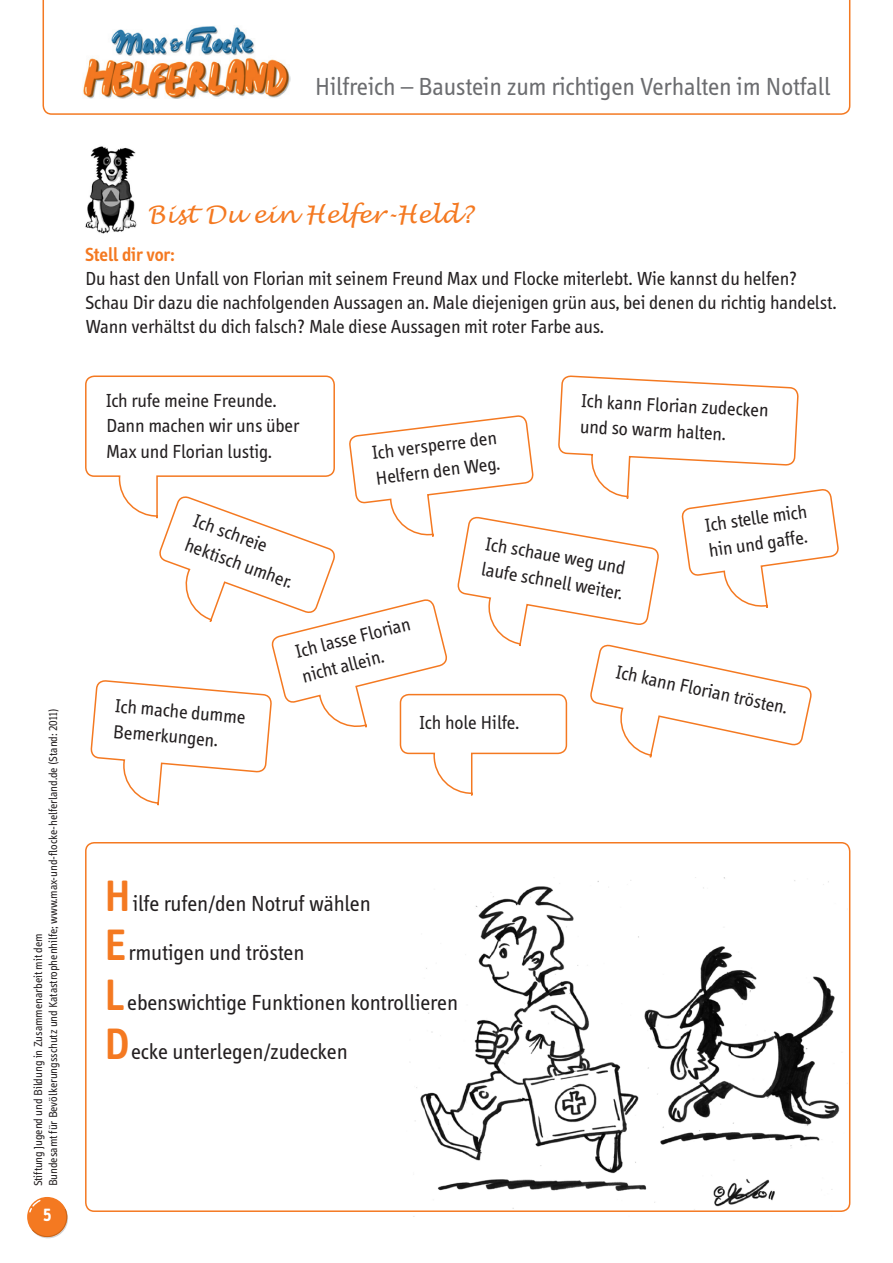
<style>
.page{position:relative;width:893px;height:1263px;background:#fff}
.page>*{position:absolute;margin:0;border:0;box-sizing:border-box;transform-origin:0 0}
.t1{font:25.5px "Info";color:#6c6d70}
.Überschrift_Arbeitsa{font:italic 24px "Lucida Handwriting";color:#f47921}
.Memorykarten_Text{font:22.5px "Info";color:#231f20}
.Memorykarten_Text-2{font:19.5px/25.5px "Info";color:#231f20}
.Arbeitsaufträge{font:19.5px/24px "Info";color:#231f20}
.t2{font:700 18px "Info";color:#fff}
.t3{font:12px/15px "Info";color:#231f20}
.s1{font-weight:600;color:#f47921}
.s2{font-weight:600;font-size:45px;color:#f47921}
</style>
<div class="page">
<svg style="left:43px;top:0;width:807px;height:115px"></svg>
<img style="left:82px;top:26px;width:209px;height:74px">
<div style="left:28px;top:1198px;width:40px;height:40px;background:#d1d2d4;border-radius:50%"></div>
<svg style="left:27px;top:1197px;width:40px;height:40px"></svg>
<svg style="left:28px;top:1199px;width:40px;height:38px"></svg>
<img style="left:85px;top:146px;width:52px;height:88px">
<svg style="left:85px;top:375px;width:754px;height:431px"></svg>
<img style="left:415px;top:877px;width:432px;height:335px">
<div style="left:85px;top:842px;width:765px;height:370px;border:2px solid #f47921;border-radius:9px"></div>
<h1 class="t1" style="left:315px;top:73px;width:517px">Hilfreich – Baustein zum richtigen Verhalten im Notfall</h1>
<p class="t3" style="left:31px;top:1186px;width:480px;rotate:-90deg">Stiftung Jugend und Bildung in Zusammenarbeit mit dem<br>Bundesamt für Bevölkerungsschutz und Katastrophenhilfe; www.max-und-flocke-helferland.de (Stand: 2011)</p>
<p class="t2" style="left:43px;top:1205px;width:10px">5</p>
<p class="Überschrift_Arbeitsa" style="left:147px;top:200px;width:327px">Bist Du ein Helfer-Held?</p>
<p class="Arbeitsaufträge" style="left:85px;top:243px;width:753px"><span class="s1">Stell dir vor:<br></span>Du hast den Unfall von Florian mit seinem Freund Max und Flocke miterlebt. Wie kannst du helfen?<br>Schau Dir dazu die nachfolgenden Aussagen an. Male diejenigen grün aus, bei denen du richtig handelst.<br>Wann verhältst du dich falsch? Male diese Aussagen mit roter Farbe aus.</p>
<p class="Memorykarten_Text-2" style="left:106px;top:388px;width:195px">Ich rufe meine Freunde.<br>Dann machen wir uns über<br>Max und Florian lustig.</p>
<p class="Memorykarten_Text-2" style="left:582px;top:388px;width:189px;rotate:3deg">Ich kann Florian zudecken und so warm halten.</p>
<p class="Memorykarten_Text-2" style="left:371px;top:440px;width:127px;rotate:-7deg">Ich versperre den<br>Helfern den Weg.</p>
<p class="Memorykarten_Text-2" style="left:199px;top:508px;width:115px;rotate:20deg">Ich schreie hektisch umher.</p>
<p class="Memorykarten_Text-2" style="left:117px;top:693px;width:132px;rotate:5deg">Ich mache dumme<br>Bemerkungen.</p>
<p class="Memorykarten_Text-2" style="left:293px;top:639px;width:119px;rotate:-14deg">Ich lasse Florian nicht allein.</p>
<p class="Memorykarten_Text-2" style="left:488px;top:531px;width:145px;rotate:10deg">Ich schaue weg und laufe schnell weiter.</p>
<p class="Memorykarten_Text-2" style="left:703px;top:513px;width:104px;rotate:-8deg">Ich stelle mich hin und gaffe.</p>
<p class="Memorykarten_Text-2" style="left:420px;top:709px;width:101px">Ich hole Hilfe.</p>
<p class="Memorykarten_Text-2" style="left:619px;top:659px;width:176px;rotate:12deg">Ich kann Florian trösten.</p>
<p class="Memorykarten_Text" style="left:105px;top:891px;width:268px"><span class="s2">H</span>ilfe rufen/den Notruf wählen</p>
<p class="Memorykarten_Text" style="left:105px;top:940px;width:201px"><span class="s2">E</span>rmutigen und trösten</p>
<p class="Memorykarten_Text" style="left:105px;top:990px;width:355px"><span class="s2">L</span> ebenswichtige Funktionen kontrollieren</p>
<p class="Memorykarten_Text" style="left:105px;top:1039px;width:245px"><span class="s2">D</span>ecke unterlegen/zudecken</p>
</div>
